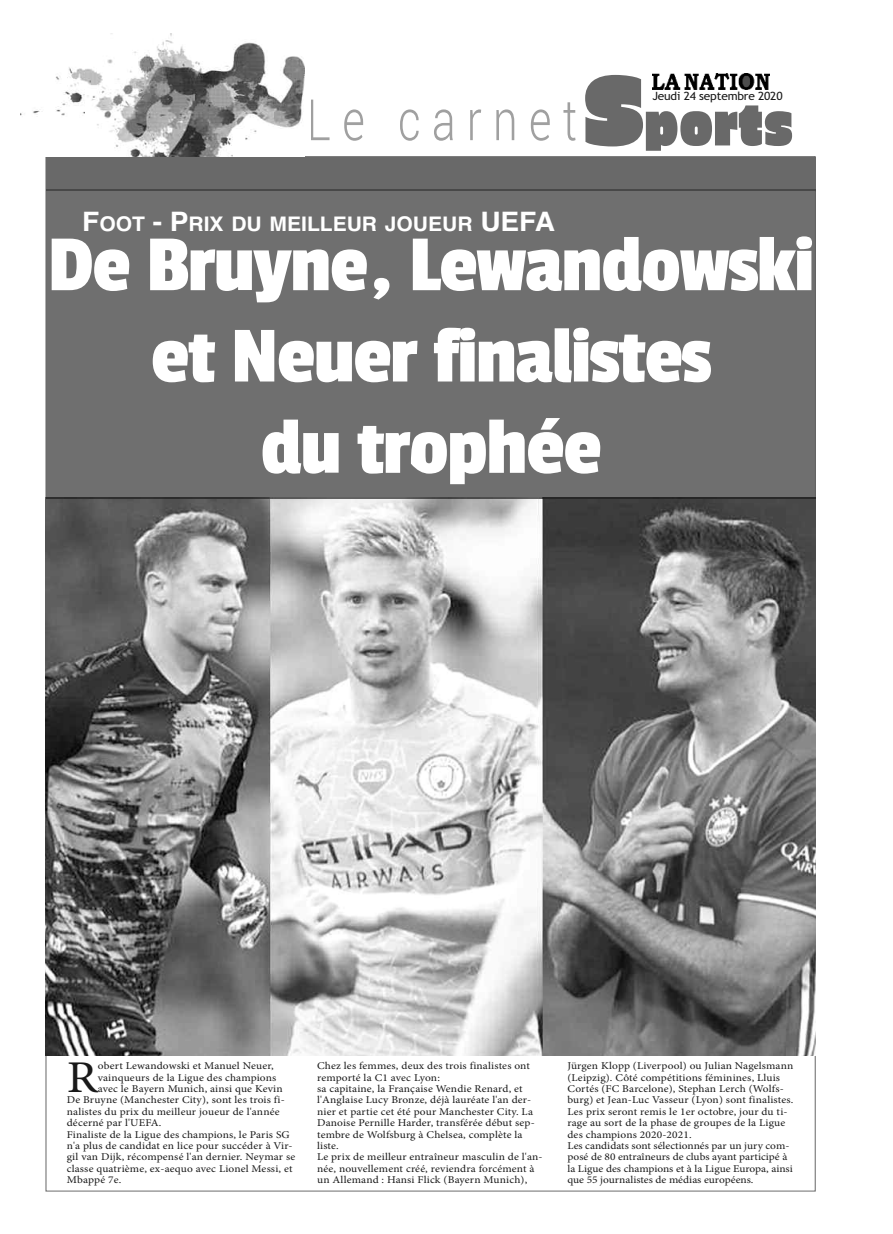
<style>
.page{position:relative;width:893px;height:1234px;background:#fff}
.page>*{position:absolute;margin:0;border:0;box-sizing:border-box;transform-origin:0 0}
.t1{font:82.95px/91.2px "Passion One";letter-spacing:-.015em;color:#fff;text-align:center;scale:1.05 1}
.t2{font:57px "Erica One";color:#696969;scale:.89 1}
.t3{font:45.45px "Minion Pro";color:#191919;scale:1.1 1}
.t4{font:700 20.1px "Helvetica";color:#fff;scale:1.05 1}
.t5{font:11.4px "Trebuchet MS";letter-spacing:-.015em;color:#191919;scale:1.05 1}
.t6{font:10.35px/11.4px "Minion Pro";letter-spacing:.01em;color:#191919;scale:1.1 1}
.s1{font-size:26.7px}
.s2{font-size:100.65px}
</style>
<div class="page">
<svg style="left:311px;top:100px;width:265px;height:41px"></svg>
<div style="left:46px;top:157px;width:769px;height:34px;background:#696969"></div>
<img style="left:652px;top:73px;width:117px;height:16px">
<img style="left:20px;top:33px;width:285px;height:123px">
<img style="left:46px;top:497px;width:769px;height:558px">
<svg style="left:815px;top:189px;width:1px;height:309px"></svg>
<div style="left:46px;top:191px;width:769px;height:306px;background:#6f6f6f"></div>
<hr style="left:46px;top:189px;width:769px;height:2px;background:#484848">
<h3 class="t4" style="left:82px;top:212px;width:452px"><span class="s1">F</span>OOT <span class="s1">- P</span>RIX DU MEILLEUR JOUEUR <span class="s1">UEFA</span></h3>
<h2 class="t2" style="left:582px;top:80px;width:238px"><span class="s2">S</span>ports</h2>
<p class="t5" style="left:652px;top:90px;width:126px">Jeudi 24 septembre 2020</p>
<h1 class="t1" style="left:48px;top:218px;width:731px">De Bruyne, Lewandowski et Neuer finalistes<br>du trophée</h1>
<h3 class="t3" style="left:67px;top:1059px;width:30px">R</h3>
<p class="t6" style="left:98px;top:1060px;width:161px">obert Lewandowski et Manuel Neuer,</p>
<p class="t6" style="left:98px;top:1072px;width:164px">vainqueurs de la Ligue des champions</p>
<p class="t6" style="left:98px;top:1083px;width:170px">avec le Bayern Munich, ainsi que Kevin</p>
<p class="t6" style="left:67px;top:1094px;width:200px">De Bruyne (Manchester City), sont les trois fi-</p>
<p class="t6" style="left:67px;top:1106px;width:195px">nalistes du prix du meilleur joueur de l'année</p>
<p class="t6" style="left:67px;top:1117px;width:88px">décerné par l'UEFA.</p>
<p class="t6" style="left:67px;top:1129px;width:204px">Finaliste de la Ligue des champions, le Paris SG</p>
<p class="t6" style="left:67px;top:1140px;width:207px">n'a plus de candidat en lice pour succéder à Vir-</p>
<p class="t6" style="left:67px;top:1152px;width:209px">gil van Dijk, récompensé l'an dernier. Neymar se</p>
<p class="t6" style="left:67px;top:1163px;width:207px">classe quatrième, ex-aequo avec Lionel Messi, et</p>
<p class="t6" style="left:67px;top:1174px;width:51px">Mbappé 7e.</p>
<p class="t6" style="left:317px;top:1060px;width:206px">Chez les femmes, deux des trois finalistes ont remporté la C1 avec Lyon:<br>sa capitaine, la Française Wendie Renard, et l'Anglaise Lucy Bronze, déjà lauréate l'an der&shy;nier et partie cet été pour Manchester City. La Danoise Pernille Harder, transférée début sep&shy;tembre de Wolfsburg à Chelsea, complète la liste.<br>Le prix de meilleur entraîneur masculin de l'an&shy;née, nouvellement créé, reviendra forcément à un Allemand : Hansi Flick (Bayern Munich),</p>
<p class="t6" style="left:567px;top:1060px;width:207px">Jürgen Klopp (Liverpool) ou Julian Nagelsmann (Leipzig). Côté compétitions féminines, Lluis Cortés (FC Barcelone), Stephan Lerch (Wolfs&shy;burg) et Jean-Luc Vasseur (Lyon) sont finalistes.<br>Les prix seront remis le 1er octobre, jour du ti&shy;rage au sort de la phase de groupes de la Ligue des champions 2020-2021.<br>Les candidats sont sélectionnés par un jury com&shy;posé de 80 entraîneurs de clubs ayant participé à la Ligue des champions et à la Ligue Europa, ainsi que 55 journalistes de médias européens.</p>
</div>
